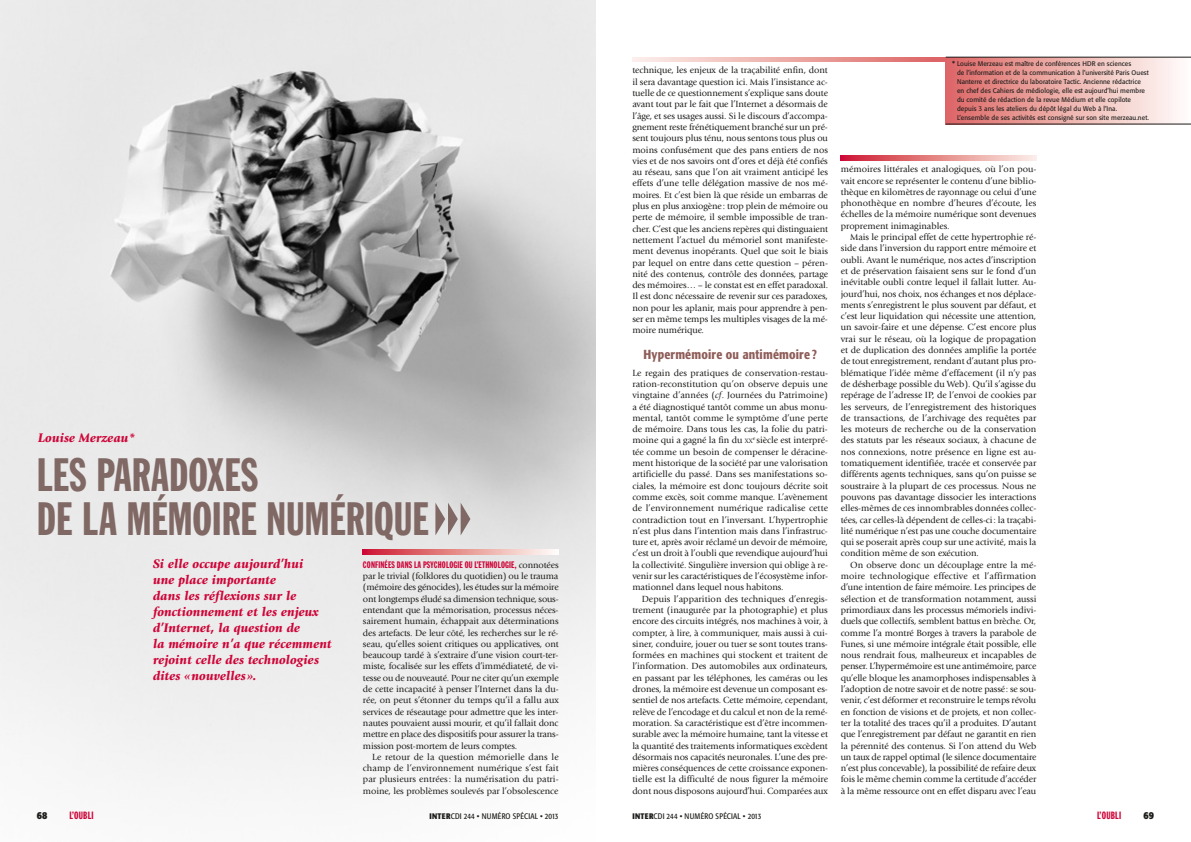
<style>
.page{position:relative;width:1191px;height:842px;background:#fff}
.page>*{position:absolute;margin:0;border:0;box-sizing:border-box;transform-origin:0 0}
.t1{font:46px/44px "Franklin Gothic Extra Cond";color:#806864}
.t2{font:italic 900 13px/16px "Giovanni";color:#ce0538}
.t3{font:500 condensed 13px "Formata";letter-spacing:.015em;color:#8e5d59}
.t4{font:700 condensed 10.5px "Formata";color:#1d1d1b}
.t5{font:10.4px "Franklin Gothic Extra Cond";letter-spacing:.02em;color:#ce0538}
.t6{font:9.3px/11.3px "Giovanni";letter-spacing:-.01em;color:#1d1d1b;text-align:justify}
.t7{font:9.3px "Franklin Gothic Extra Cond";letter-spacing:.02em;color:#ce0538}
.t8{font:condensed 8px "Formata";letter-spacing:.015em;color:#1d1d1b}
.t9{font:6.7px/9px "Formata";letter-spacing:.01em;color:#1d1d1b;scale:.96 1}
.s1{font-family:"Giovanni";color:#1d1d1b}
.s2{font-style:italic}
.s3{font-size:6.5px}
.s4{font-weight:500}
.s5{font-weight:700}
</style>
<div class="page">
<img style="left:0;top:0;width:595px;height:792px">
<svg style="left:435px;top:503px;width:35px;height:32px"></svg>
<svg style="left:632px;top:57px;width:313px;height:5px;background:#eca9a6"></svg>
<div style="left:945px;top:57px;width:246px;height:67px;background:linear-gradient(to right,#dd6764,#fffffb)"></div>
<hr style="left:945px;top:57px;width:246px;height:1px;background:#1d1d1b">
<hr style="left:945px;top:124px;width:246px;height:1px;background:#1d1d1b">
<svg style="left:840px;top:156px;width:196px;height:5px"></svg>
<svg style="left:363px;top:549px;width:195px;height:5px"></svg>
<h2 class="t2" style="left:38px;top:430px;width:99px">Louise Merzeau*</h2>
<h1 class="t1" style="left:37px;top:455px;width:393px">LES PARADOXES<br>DE LA MÉMOIRE NUMÉRIQUE</h1>
<h2 class="t2" style="left:153px;top:556px;width:180px">Si elle occupe aujourd’hui<br>une place importante<br>dans les réflexions sur le fonctionnement et les enjeux d’Internet, la question de<br>la mémoire n’a que récemment rejoint celle des technologies dites «nouvelles ».</h2>
<p class="t7" style="left:363px;top:559px;width:197px">CONFINÉES DANS LA PSYCHOLOGIE OU L’ETHNOLOGIE, <span class="s1">connotées</span></p>
<p class="t6" style="left:363px;top:570px;width:197px">par le trivial (folklores du quotidien) ou le trauma (mémoire des génocides), les études sur la mémoire ont longtemps éludé sa dimension technique, sous&shy;entendant que la mémorisation, processus néces&shy;sairement humain, échappait aux déterminations des artefacts. De leur côté, les recherches sur le ré&shy;seau, qu’elles soient critiques ou applicatives, ont beaucoup tardé à s’extraire d’une vision court-ter&shy;miste, focalisée sur les effets d’immédiateté, de vi&shy;tesse ou de nouveauté. Pour ne citer qu’un exemple de cette incapacité à penser l’Internet dans la du&shy;rée, on peut s’étonner du temps qu’il a fallu aux services de réseautage pour admettre que les inter&shy;nautes pouvaient aussi mourir, et qu’il fallait donc mettre en place des dispositifs pour assurer la trans&shy;mission post-mortem de leurs comptes.</p>
<p class="t6" style="left:363px;top:751px;width:197px;text-indent:9px">Le retour de la question mémorielle dans le champ de l’environnement numérique s’est fait par plusieurs entrées: la numérisation du patri&shy;moine, les problèmes soulevés par l’obsolescence</p>
<p class="t6" style="left:632px;top:65px;width:197px">technique, les enjeux de la traçabilité enfin, dont il sera davantage question ici. Mais l’insistance ac&shy;tuelle de ce questionnement s’explique sans doute avant tout par le fait que l’Internet a désormais de l’âge, et ses usages aussi. Si le discours d’accompa&shy;gnement reste frénétiquement branché sur un pré&shy;sent toujours plus ténu, nous sentons tous plus ou moins confusément que des pans entiers de nos vies et de nos savoirs ont d’ores et déjà été confiés au réseau, sans que l’on ait vraiment anticipé les effets d’une telle délégation massive de nos mé&shy;moires. Et c’est bien là que réside un embarras de plus en plus anxiogène: trop plein de mémoire ou perte de mémoire, il semble impossible de tran&shy;cher. C’est que les anciens repères qui distinguaient nettement l’actuel du mémoriel sont manifeste&shy;ment devenus inopérants. Quel que soit le biais par lequel on entre dans cette question – péren&shy;nité des contenus, contrôle des données, partage des mémoires… – le constat est en effet paradoxal.<br>Il est donc nécessaire de revenir sur ces paradoxes, non pour les aplanir, mais pour apprendre à pen&shy;ser en même temps les multiples visages de la mé&shy;moire numérique.</p>
<h2 class="t3" style="left:643px;top:346px;width:175px">Hypermémoire ou antimémoire ?</h2>
<p class="t6" style="left:632px;top:367px;width:197px">Le regain des pratiques de conservation-restau&shy;ration-reconstitution qu’on observe depuis une vingtaine d’années (<span class="s2">cf</span>. Journées du Patrimoine) a été diagnostiqué tantôt comme un abus monu&shy;mental, tantôt comme le symptôme d’une perte de mémoire. Dans tous les cas, la folie du patri&shy;moine qui a gagné la fin du <span class="s3">xx</span><sup>e</sup> siècle est interpré&shy;tée comme un besoin de compenser le déracine&shy;ment historique de la société par une valorisation artificielle du passé. Dans ses manifestations so&shy;ciales, la mémoire est donc toujours décrite soit comme excès, soit comme manque. L’avènement de l’environnement numérique radicalise cette contradiction tout en l’inversant. L’hypertrophie n’est plus dans l’intention mais dans l’infrastruc&shy;ture et, après avoir réclamé un devoir de mémoire, c’est un droit à l’oubli que revendique aujourd’hui la collectivité. Singulière inversion qui oblige à re&shy;venir sur les caractéristiques de l’écosystème infor&shy;mationnel dans lequel nous habitons.</p>
<p class="t6" style="left:632px;top:593px;width:197px;text-indent:9px">Depuis l’apparition des techniques d’enregis&shy;trement (inaugurée par la photographie) et plus encore des circuits intégrés, nos machines à voir, à compter, à lire, à communiquer, mais aussi à cui&shy;siner, conduire, jouer ou tuer se sont toutes trans&shy;formées en machines qui stockent et traitent de l’information. Des automobiles aux ordinateurs, en passant par les téléphones, les caméras ou les drones, la mémoire est devenue un composant es&shy;sentiel de nos artefacts. Cette mémoire, cependant, relève de l’encodage et du calcul et non de la remé&shy;moration. Sa caractéristique est d’être incommen&shy;surable avec la mémoire humaine, tant la vitesse et la quantité des traitements informatiques excèdent désormais nos capacités neuronales. L’une des pre&shy;mières conséquences de cette croissance exponen&shy;tielle est la difficulté de nous figurer la mémoire dont nous disposons aujourd’hui. Comparées aux</p>
<p class="t9" style="left:957px;top:59px;width:201px;text-indent:-5px"><span class="s4">*</span> Louise Merzeau est maître de conférences HDR en sciences<br>de l’information et de la communication à l’université Paris Ouest Nanterre et directrice du laboratoire Tactic. Ancienne rédactrice en chef des Cahiers de médiologie, elle est aujourd’hui membre du comité de rédaction de la revue Médium et elle copilote depuis 3 ans les ateliers du dépôt légal du Web à l’Ina.<br>L’ensemble de ses activités est consigné sur son site merzeau.net.</p>
<p class="t6" style="left:840px;top:164px;width:197px">mémoires littérales et analogiques, où l’on pou&shy;vait encore se représenter le contenu d’une biblio&shy;thèque en kilomètres de rayonnage ou celui d’une phonothèque en nombre d’heures d’écoute, les échelles de la mémoire numérique sont devenues proprement inimaginables.</p>
<p class="t6" style="left:840px;top:231px;width:197px;text-indent:9px">Mais le principal effet de cette hypertrophie ré&shy;side dans l’inversion du rapport entre mémoire et oubli. Avant le numérique, nos actes d’inscription et de préservation faisaient sens sur le fond d’un inévitable oubli contre lequel il fallait lutter. Au&shy;jourd’hui, nos choix, nos échanges et nos déplace&shy;ments s’enregistrent le plus souvent par défaut, et c’est leur liquidation qui nécessite une attention, un savoir-faire et une dépense. C’est encore plus vrai sur le réseau, où la logique de propagation et de duplication des données amplifie la portée de tout enregistrement, rendant d’autant plus pro&shy;blématique l’idée même d’effacement (il n’y pas de désherbage possible du Web). Qu’il s’agisse du repérage de l’adresse IP, de l’envoi de cookies par les serveurs, de l’enregistrement des historiques de transactions, de l’archivage des requêtes par les moteurs de recherche ou de la conservation des statuts par les réseaux sociaux, à chacune de nos connexions, notre présence en ligne est au&shy;tomatiquement identifiée, tracée et conservée par différents agents techniques, sans qu’on puisse se soustraire à la plupart de ces processus. Nous ne pouvons pas davantage dissocier les interactions elles-mêmes de ces innombrables données collec&shy;tées, car celles-là dépendent de celles-ci: la traçabi&shy;lité numérique n’est pas une couche documentaire qui se poserait après coup sur une activité, mais la condition même de son exécution.</p>
<p class="t6" style="left:840px;top:559px;width:197px;text-indent:9px">On observe donc un découplage entre la mé&shy;moire technologique effective et l’affirmation d’une intention de faire mémoire. Les principes de sélection et de transformation notamment, aussi primordiaux dans les processus mémoriels indivi&shy;duels que collectifs, semblent battus en brèche. Or, comme l’a montré Borges à travers la parabole de Funes, si une mémoire intégrale était possible, elle nous rendrait fous, malheureux et incapables de penser. L’hypermémoire est une antimémoire, parce qu’elle bloque les anamorphoses indispensables à l’adoption de notre savoir et de notre passé: se sou&shy;venir, c’est déformer et reconstruire le temps révolu en fonction de visions et de projets, et non collec&shy;ter la totalité des traces qu’il a produites. D’autant que l’enregistrement par défaut ne garantit en rien la pérennité des contenus. Si l’on attend du Web un taux de rappel optimal (le silence documentaire n’est plus concevable), la possibilité de refaire deux fois le même chemin comme la certitude d’accéder à la même ressource ont en effet disparu avec l’eau</p>
<p class="t4" style="left:37px;top:809px;width:12px">68</p>
<p class="t5" style="left:69px;top:810px;width:26px">L’OUBLI</p>
<p class="t8" style="left:429px;top:812px;width:63px"><span class="s5">INTER</span>CDI 244 • NUMÉRO</p>
<p class="t8" style="left:513px;top:812px;width:5px">SPÉCIAL</p>
<p class="t8" style="left:540px;top:812px;width:20px">• 2013</p>
<p class="t8" style="left:632px;top:812px;width:131px"><span class="s5">INTER</span>CDI 244 • NUMÉRO SPÉCIAL • 2013</p>
<p class="t5" style="left:1097px;top:810px;width:26px">L’OUBLI</p>
<p class="t4" style="left:1143px;top:809px;width:12px">69</p>
</div>
